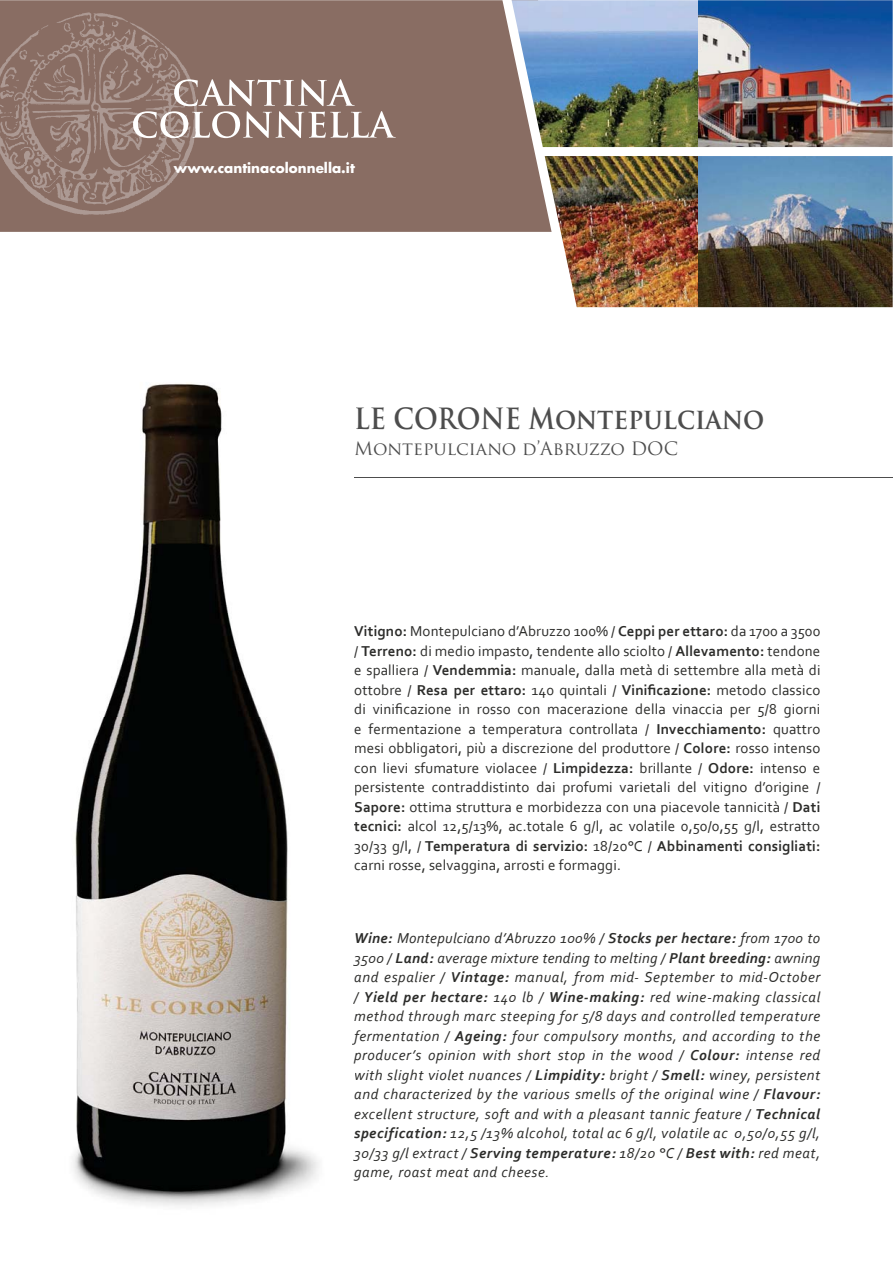
<style>
.page{position:relative;width:893px;height:1263px;background:#fff}
.page>*{position:absolute;margin:0;border:0;box-sizing:border-box;transform-origin:0 0}
.t1{font:700 28.5px "Trajan Pro";color:#4d4d4d;scale:.9 1}
.t2{font:18px "Trajan Pro";color:#4d4d4d}
.t3{font:italic 15px/19.5px "Corbel";letter-spacing:.04em;color:#2c2c2a;text-align:justify}
.t4{font:15px "Corbel";letter-spacing:.01em;color:#2c2c2a}
.t5{font:700 15px "Corbel";letter-spacing:.01em;color:#2c2c2a}
.t6{font:15px "Corbel";color:#2c2c2b}
.t7{font:700 13.5px "Futura";color:#fff}
.s1{font-weight:700;color:#2c2c2b}
.s2{font-weight:700}
.s3{color:#2c2c2b}
.s4{font-weight:400;color:#2c2c2b}
.s5{font-weight:400}
</style>
<div class="page">
<div style="left:0;top:0;width:495px;height:232px;background:#896d63"></div>
<img style="left:587px;top:0;width:306px;height:147px">
<img style="left:587px;top:156px;width:306px;height:151px">
<img style="left:495px;top:0;width:92px;height:308px">
<div style="left:537px;top:147px;width:356px;height:9px;background:#fff"></div>
<hr style="left:354px;top:477px;width:539px;height:1px;background:#4d4d4d">
<img style="left:73px;top:383px;width:246px;height:823px">
<svg style="left:0;top:12px;width:396px;height:203px;background:#91786f"></svg>
<p class="t7" style="left:174px;top:161px;width:182px">www.cantinacolonnella.it</p>
<h1 class="t1" style="left:354px;top:402px;width:457px">LE CORONE Montepulciano</h1>
<p class="t2" style="left:354px;top:439px;width:325px">Montepulciano d’Abruzzo DOC</p>
<p class="t4" style="left:354px;top:622px;width:468px"><span class="s1">V</span><span class="s2">itigno:</span> Montepulciano d’Abruzzo 100% / <span class="s2">Ceppi per ettaro:</span> da 1700 a 3500</p>
<p class="t4" style="left:354px;top:641px;width:468px"><span class="s3">/</span> <span class="s2">Terreno:</span> di medio impasto, tendente allo sciolto / <span class="s2">Allevamento:</span> tendone</p>
<p class="t4" style="left:354px;top:661px;width:468px"><span class="s3">e</span> spalliera / <span class="s2">Vendemmia:</span> manuale, dalla metà di settembre alla metà di</p>
<p class="t4" style="left:354px;top:680px;width:468px"><span class="s3">o</span>ttobre / <span class="s2">Resa per ettaro:</span> 140 quintali / <span class="s2">Vinificazione:</span> metodo classico</p>
<p class="t4" style="left:354px;top:700px;width:468px"><span class="s3">d</span>i vinificazione in rosso con macerazione della vinaccia per 5/8 giorni</p>
<p class="t4" style="left:369px;top:719px;width:453px">fermentazione a temperatura controllata / <span class="s2">Invecchiamento:</span> quattro</p>
<p class="t4" style="left:354px;top:739px;width:468px"><span class="s3">m</span>esi obbligatori, più a discrezione del produttore / <span class="s2">Colore:</span> rosso intenso</p>
<p class="t4" style="left:354px;top:758px;width:468px"><span class="s3">c</span>on lievi sfumature violacee / <span class="s2">Limpidezza:</span> brillante / <span class="s2">Odore:</span> intenso e</p>
<p class="t4" style="left:354px;top:778px;width:468px"><span class="s3">p</span>ersistente contraddistinto dai profumi varietali del vitigno d’origine /</p>
<p class="t4" style="left:354px;top:797px;width:468px"><span class="s1">S</span><span class="s2">apore:</span> ottima struttura e morbidezza con una piacevole tannicità / <span class="s2">Dati</span></p>
<p class="t4" style="left:354px;top:817px;width:467px"><span class="s1">t</span><span class="s2">ecnici:</span> alcol 12,5/13%, ac.totale 6 g/l, ac volatile 0,50/0,55 g/l, estratto</p>
<p class="t5" style="left:354px;top:836px;width:468px"><span class="s4">3</span><span class="s5">0/33 g/l, /</span> Temperatura di servizio: <span class="s5">18/20°C /</span> Abbinamenti consigliati:</p>
<p class="t4" style="left:354px;top:856px;width:268px"><span class="s3">c</span>arni rosse, selvaggina, arrosti e formaggi.</p>
<p class="t6" style="left:354px;top:719px;width:9px">e</p>
<p class="t3" style="left:354px;top:928px;width:468px"><span class="s1">W</span><span class="s2">ine:</span> Montepulciano d’Abruzzo 100% / <span class="s2">Stocks per hectare:</span> from 1700 to <span class="s3">3</span>500 / <span class="s2">Land:</span> average mixture tending to melting / <span class="s2">Plant breeding:</span> awning <span class="s3">a</span>nd espalier / <span class="s2">Vintage:</span> manual, from mid- September to mid-October <span class="s3">/</span> <span class="s2">Yield per hectare:</span> 140 lb / <span class="s2">Wine-making:</span> red wine-making classical <span class="s3">m</span>ethod through marc steeping for 5/8 days and controlled temperature <span class="s3">f</span>ermentation / <span class="s2">Ageing:</span> four compulsory months, and according to the <span class="s3">p</span>roducer’s opinion with short stop in the wood / <span class="s2">Colour:</span> intense red <span class="s3">w</span>ith slight violet nuances / <span class="s2">Limpidity:</span> bright / <span class="s2">Smell:</span> winey, persistent <span class="s3">a</span>nd characterized by the various smells of the original wine / <span class="s2">Flavour: </span><span class="s3">e</span>xcellent structure, soft and with a pleasant tannic feature / <span class="s2">Technical </span><span class="s1">s</span><span class="s2">pecification:</span> 12,5 /13% alcohol, total ac 6 g/l, volatile ac 0,50/0,55 g/l, <span class="s3">3</span>0/33 g/l extract / <span class="s2">Serving temperature:</span> 18/20 °C / <span class="s2">Best with:</span> red meat, <span class="s3">g</span>ame, roast meat and cheese.</p>
</div>
